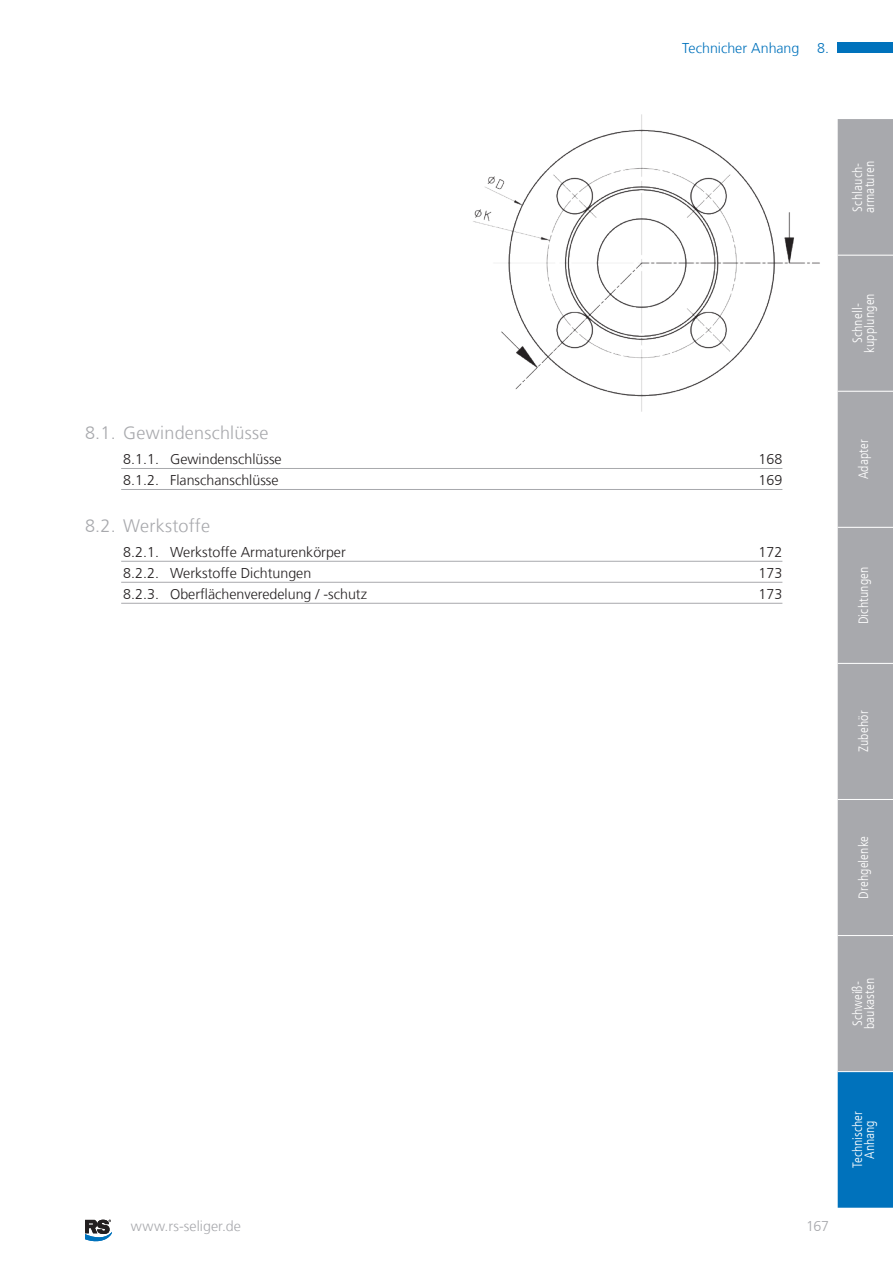
<style>
.page{position:relative;width:893px;height:1263px;background:#fff}
.page>*{position:absolute;margin:0;border:0;box-sizing:border-box;transform-origin:0 0}
.t1{font:300 18px "Frutiger LT Com";letter-spacing:.015em;color:#a8a9ad}
.t2{font:300 14.25px "Frutiger LT Com";color:#231f20}
.t3{font:300 14.25px "Frutiger LT Com";letter-spacing:.005em;color:#a8a9ad}
.t4{font:300 14.25px "Frutiger LT Com";color:#0072bc}
.t5{font:300 condensed 13.5px/12px "Frutiger LT Com";letter-spacing:.015em;color:#fff}
</style>
<div class="page">
<div style="left:838px;top:43px;width:55px;height:10px;background:#0072bc"></div>
<svg style="left:85px;top:1219px;width:27px;height:23px"></svg>
<img style="left:473px;top:115px;width:347px;height:297px">
<svg style="left:838px;top:119px;width:55px;height:1089px;background:#93a2af"></svg>
<hr style="left:121px;top:468px;width:661px;height:1px;background:#a8a9ad">
<hr style="left:121px;top:489px;width:661px;height:1px;background:#a8a9ad">
<hr style="left:121px;top:561px;width:661px;height:1px;background:#a8a9ad">
<hr style="left:121px;top:582px;width:661px;height:1px;background:#a8a9ad">
<hr style="left:121px;top:603px;width:661px;height:1px;background:#a8a9ad">
<p class="t4" style="left:682px;top:40px;width:148px">Technicher Anhang 8.</p>
<p class="t1" style="left:85px;top:422px;width:185px">8.1. Gewindenschlüsse</p>
<p class="t2" style="left:123px;top:451px;width:160px">8.1.1. Gewindenschlüsse</p>
<p class="t2" style="left:759px;top:451px;width:25px">168</p>
<p class="t2" style="left:123px;top:472px;width:157px">8.1.2. Flanschanschlüsse</p>
<p class="t2" style="left:759px;top:472px;width:25px">169</p>
<p class="t1" style="left:85px;top:515px;width:127px">8.2. Werkstoffe</p>
<p class="t2" style="left:123px;top:544px;width:224px">8.2.1. Werkstoffe Armaturenkörper</p>
<p class="t2" style="left:759px;top:544px;width:25px">172</p>
<p class="t2" style="left:123px;top:565px;width:189px">8.2.2. Werkstoffe Dichtungen</p>
<p class="t2" style="left:759px;top:565px;width:25px">173</p>
<p class="t2" style="left:123px;top:586px;width:245px">8.2.3. Oberflächenveredelung / -schutz</p>
<p class="t2" style="left:759px;top:586px;width:25px">173</p>
<p class="t5" style="left:852px;top:213px;width:54px;rotate:-90deg">Schlauch&shy;armaturen</p>
<p class="t5" style="left:852px;top:353px;width:61px;text-align:center;rotate:-90deg">Schnell&shy;kupplungen</p>
<p class="t5" style="left:858px;top:479px;width:42px;rotate:-90deg">Adapter</p>
<p class="t5" style="left:858px;top:624px;width:59px;rotate:-90deg">Dichtungen</p>
<p class="t5" style="left:858px;top:752px;width:43px;rotate:-90deg">Zubehör</p>
<p class="t5" style="left:858px;top:899px;width:65px;rotate:-90deg">Drehgelenke</p>
<p class="t5" style="left:852px;top:1029px;width:52px;rotate:-90deg">Schweiß&shy;baukasten</p>
<p class="t3" style="left:131px;top:1218px;width:112px">www.rs-seliger.de</p>
<p class="t3" style="left:806px;top:1218px;width:25px">167</p>
<p class="t5" style="left:852px;top:1168px;width:58px;text-align:center;rotate:-90deg">Technischer<br>Anhang</p>
</div>
